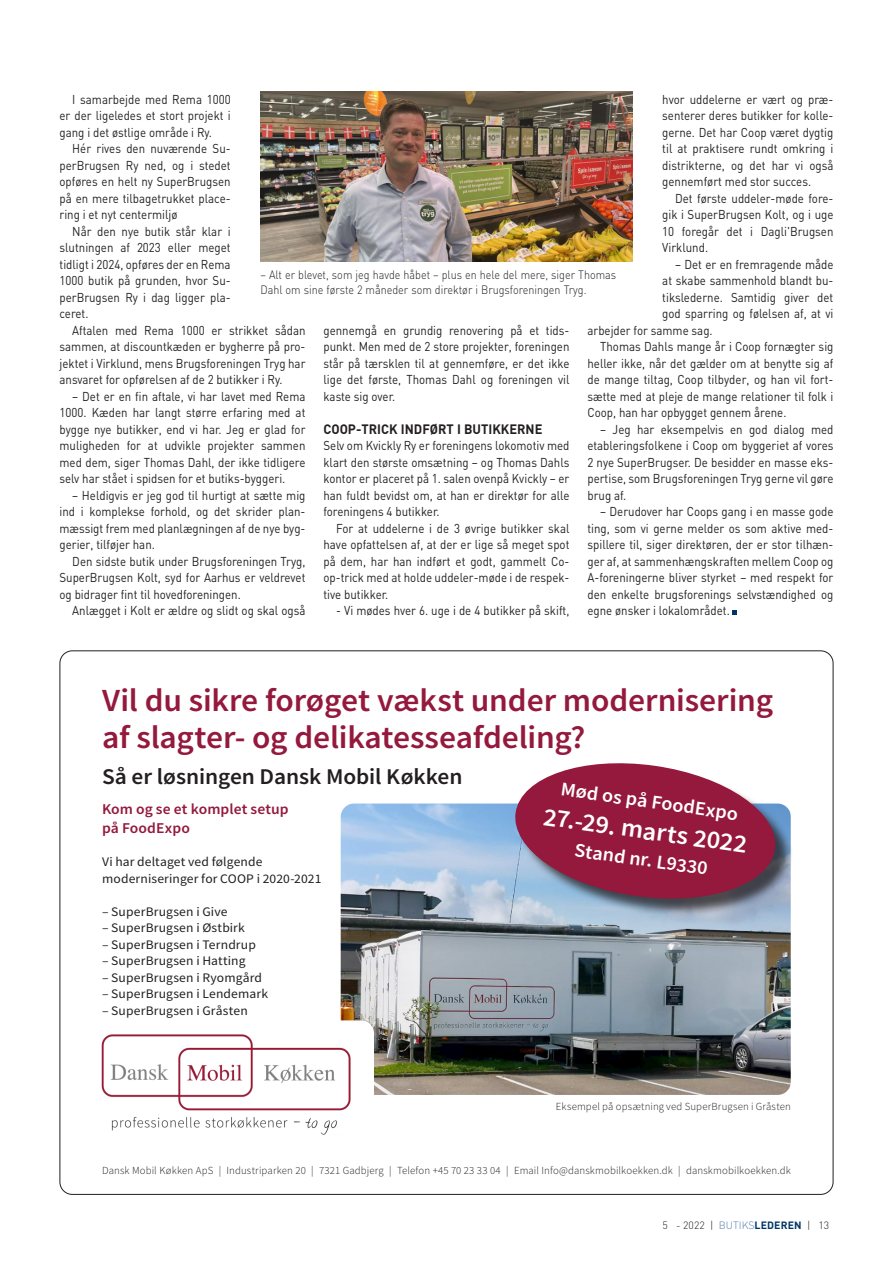
<style>
.page{position:relative;width:893px;height:1263px;background:#fff}
.page>*{position:absolute;margin:0;border:0;box-sizing:border-box;transform-origin:0 0}
.t1{font:600 32.25px/37.5px "Source Sans Pro";letter-spacing:-.005em;color:#94193c;scale:1.04 1}
.t2{font:600 25.5px "Source Sans Pro";color:#fff;scale:1.04 1}
.t3{font:600 22.5px "Source Sans Pro";color:#231f20;scale:1.04 1}
.t4{font:600 19.5px "Source Sans Pro";color:#fff;scale:1.04 1}
.t5{font:600 15px/19.5px "Source Sans Pro";letter-spacing:.005em;color:#94193c;scale:1.04 1}
.Mellemrubrik{font:700 13.5px "DIN";color:#231f20;scale:.95 1}
.t6{font:13.05px/16.5px "Source Sans Pro";letter-spacing:.015em;color:#231f20;scale:1.04 1}
.Brødtekst_m_indryk{font:12.75px/16.5px "DIN";color:#231f20;text-align:justify;scale:.9 1}
.Brødtekst_u_indryk{font:12.75px/16.5px "DIN";color:#231f20;text-align:justify;scale:.9 1}
.Figurtekst{font:300 12px/15px "DIN";color:#231f20;scale:.9 1}
.t7{font:300 10.8px "Source Sans Pro";letter-spacing:.015em;color:#231f20}
.t8{font:300 10.5px "DIN";color:#231f20}
.s1{color:#5780ac}
.s2{font-weight:700;color:#003667}
</style>
<div class="page">
<img style="left:341px;top:803px;width:450px;height:292px">
<div style="left:80px;top:1020px;width:294px;height:123px;background:#fff;border-radius:13px"></div>
<img style="left:101px;top:1034px;width:250px;height:101px">
<div style="left:518px;top:765px;width:276px;height:152px;background:#231f20;opacity:.75"></div>
<svg style="left:511px;top:763px;width:269px;height:143px"></svg>
<svg style="left:733px;top:610px;width:4px;height:5px"></svg>
<img style="left:260px;top:91px;width:372px;height:170px">
<p class="Brødtekst_m_indryk" style="left:60px;top:90px;width:192px;text-indent:13px">I samarbejde med Rema 1000 er der ligeledes et stort projekt i gang i det østlige område i Ry.</p>
<p class="Brødtekst_m_indryk" style="left:60px;top:140px;width:192px;text-indent:13px">Hér rives den nuværende Su&shy;perBrugsen Ry ned, og i stedet opføres en helt ny SuperBrugsen på en mere tilbagetrukket place&shy;ring i et nyt centermiljø</p>
<p class="Brødtekst_m_indryk" style="left:60px;top:222px;width:192px;text-indent:13px">Når den nye butik står klar i slutningen af 2023 eller meget tidligt i 2024, opføres der en Rema 1000 butik på grunden, hvor Su&shy;perBrugsen Ry i dag ligger pla&shy;ceret.</p>
<p class="Brødtekst_m_indryk" style="left:60px;top:321px;width:275px;text-indent:13px">Aftalen med Rema 1000 er strikket sådan sammen, at discountkæden er bygherre på pro&shy;jektet i Virklund, mens Brugsforeningen Tryg har ansvaret for opførelsen af de 2 butikker i Ry.</p>
<p class="Brødtekst_m_indryk" style="left:60px;top:387px;width:275px;text-indent:13px">– Det er en fin aftale, vi har lavet med Rema 1000. Kæden har langt større erfaring med at bygge nye butikker, end vi har. Jeg er glad for muligheden for at udvikle projekter sammen med dem, siger Thomas Dahl, der ikke tidligere selv har stået i spidsen for et butiks-byggeri.</p>
<p class="Brødtekst_m_indryk" style="left:60px;top:486px;width:275px;text-indent:13px">– Heldigvis er jeg god til hurtigt at sætte mig ind i komplekse forhold, og det skrider plan&shy;mæssigt frem med planlægningen af de nye byg&shy;gerier, tilføjer han.</p>
<p class="Brødtekst_m_indryk" style="left:60px;top:552px;width:275px;text-indent:13px">Den sidste butik under Brugsforeningen Tryg, SuperBrugsen Kolt, syd for Aarhus er veldrevet og bidrager fint til hovedforeningen.</p>
<p class="Brødtekst_m_indryk" style="left:72px;top:602px;width:261px">Anlægget i Kolt er ældre og slidt og skal også</p>
<p class="Brødtekst_m_indryk" style="left:662px;top:90px;width:192px">hvor uddelerne er vært og præ&shy;senterer deres butikker for kolle&shy;gerne. Det har Coop været dygtig til at praktisere rundt omkring i distrikterne, og det har vi også gennemført med stor succes.</p>
<p class="Brødtekst_m_indryk" style="left:662px;top:189px;width:192px;text-indent:13px">Det første uddeler-møde fore&shy;gik i SuperBrugsen Kolt, og i uge 10 foregår det i Dagli'Brugsen Virklund.</p>
<p class="Brødtekst_m_indryk" style="left:675px;top:255px;width:177px">– Det er en fremragende måde</p>
<p class="Brødtekst_m_indryk" style="left:662px;top:272px;width:192px">at skabe sammenhold blandt bu-</p>
<p class="Brødtekst_m_indryk" style="left:662px;top:288px;width:192px">tikslederne. Samtidig giver det</p>
<p class="Brødtekst_m_indryk" style="left:662px;top:305px;width:192px">god sparring og følelsen af, at vi</p>
<p class="Brødtekst_m_indryk" style="left:587px;top:321px;width:141px">arbejder for samme sag.</p>
<p class="Brødtekst_m_indryk" style="left:587px;top:338px;width:275px;text-indent:13px">Thomas Dahls mange år i Coop fornægter sig heller ikke, når det gælder om at benytte sig af de mange tiltag, Coop tilbyder, og han vil fort&shy;sætte med at pleje de mange relationer til folk i Coop, han har opbygget gennem årene.</p>
<p class="Brødtekst_m_indryk" style="left:587px;top:420px;width:275px;text-indent:13px">– Jeg har eksempelvis en god dialog med etableringsfolkene i Coop om byggeriet af vores 2 nye SuperBrugser. De besidder en masse eks&shy;pertise, som Brugsforeningen Tryg gerne vil gøre brug af.</p>
<p class="Brødtekst_m_indryk" style="left:587px;top:503px;width:275px;text-indent:13px">– Derudover har Coops gang i en masse gode ting, som vi gerne melder os som aktive med&shy;spillere til, siger direktøren, der er stor tilhæn&shy;ger af, at sammenhængskraften mellem Coop og A-foreningerne bliver styrket – med respekt for den enkelte brugsforenings selvstændighed og egne ønsker i lokalområdet.</p>
<p class="Figurtekst" style="left:260px;top:267px;width:397px">– Alt er blevet, som jeg havde håbet – plus en hele del mere, siger Thomas<br>Dahl om sine første 2 måneder som direktør i Brugsforeningen Tryg.</p>
<p class="Brødtekst_m_indryk" style="left:323px;top:321px;width:275px">gennemgå en grundig renovering på et tids&shy;punkt. Men med de 2 store projekter, foreningen står på tærsklen til at gennemføre, er det ikke lige det første, Thomas Dahl og foreningen vil kaste sig over.</p>
<p class="Mellemrubrik" style="left:323px;top:420px;width:232px">COOP-TRICK INDFØRT I BUTIKKERNE</p>
<p class="Brødtekst_u_indryk" style="left:323px;top:437px;width:275px">Selv om Kvickly Ry er foreningens lokomotiv med klart den største omsætning – og Thomas Dahls kontor er placeret på 1. salen ovenpå Kvickly – er han fuldt bevidst om, at han er direktør for alle foreningens 4 butikker.</p>
<p class="Brødtekst_m_indryk" style="left:323px;top:519px;width:275px;text-indent:13px">For at uddelerne i de 3 øvrige butikker skal have opfattelsen af, at der er lige så meget spot på dem, har han indført et godt, gammelt Co&shy;op-trick med at holde uddeler-møde i de respek&shy;tive butikker.</p>
<p class="Brødtekst_m_indryk" style="left:336px;top:602px;width:261px">- Vi mødes hver 6. uge i de 4 butikker på skift,</p>
<p class="t1" style="left:102px;top:681px;width:647px">Vil du sikre forøget vækst under modernisering af slagter- og delikatesseafdeling?</p>
<p class="t3" style="left:102px;top:762px;width:348px">Så er løsningen Dansk Mobil Køkken</p>
<p class="t4" style="left:563px;top:776px;width:173px;rotate:8deg">Mød os på FoodExpo</p>
<p class="t5" style="left:102px;top:799px;width:181px">Kom og se et komplet setup på FoodExpo</p>
<p class="t6" style="left:102px;top:853px;width:212px">Vi har deltaget ved følgende moderniseringer for COOP i 2020-2021</p>
<p class="t6" style="left:102px;top:903px;width:122px">– SuperBrugsen i Give</p>
<p class="t6" style="left:102px;top:919px;width:139px">– SuperBrugsen i Østbirk</p>
<p class="t6" style="left:102px;top:936px;width:149px">– SuperBrugsen i Terndrup</p>
<p class="t6" style="left:102px;top:952px;width:140px">– SuperBrugsen i Hatting</p>
<p class="t6" style="left:102px;top:969px;width:155px">– SuperBrugsen i Ryomgård</p>
<p class="t6" style="left:102px;top:985px;width:161px">– SuperBrugsen i Lendemark</p>
<p class="t6" style="left:102px;top:1002px;width:142px">– SuperBrugsen i Gråsten</p>
<p class="t2" style="left:546px;top:799px;width:199px;rotate:8deg">27.-29. marts 2022</p>
<p class="t4" style="left:577px;top:837px;width:131px;rotate:8deg">Stand nr. L9330</p>
<p class="t7" style="left:556px;top:1100px;width:236px">Eksempel på opsætning ved SuperBrugsen i Gråsten</p>
<p class="t7" style="left:102px;top:1163px;width:690px">Dansk Mobil Køkken ApS | Industriparken 20 | 7321 Gadbjerg | Telefon +45 70 23 33 04 | Email Info@danskmobilkoekken.dk | danskmobilkoekken.dk</p>
<p class="t8" style="left:663px;top:1219px;width:168px">5 - 2022 | <span class="s1">BUTIKS</span><span class="s2">LEDEREN</span> | 13</p>
</div>
